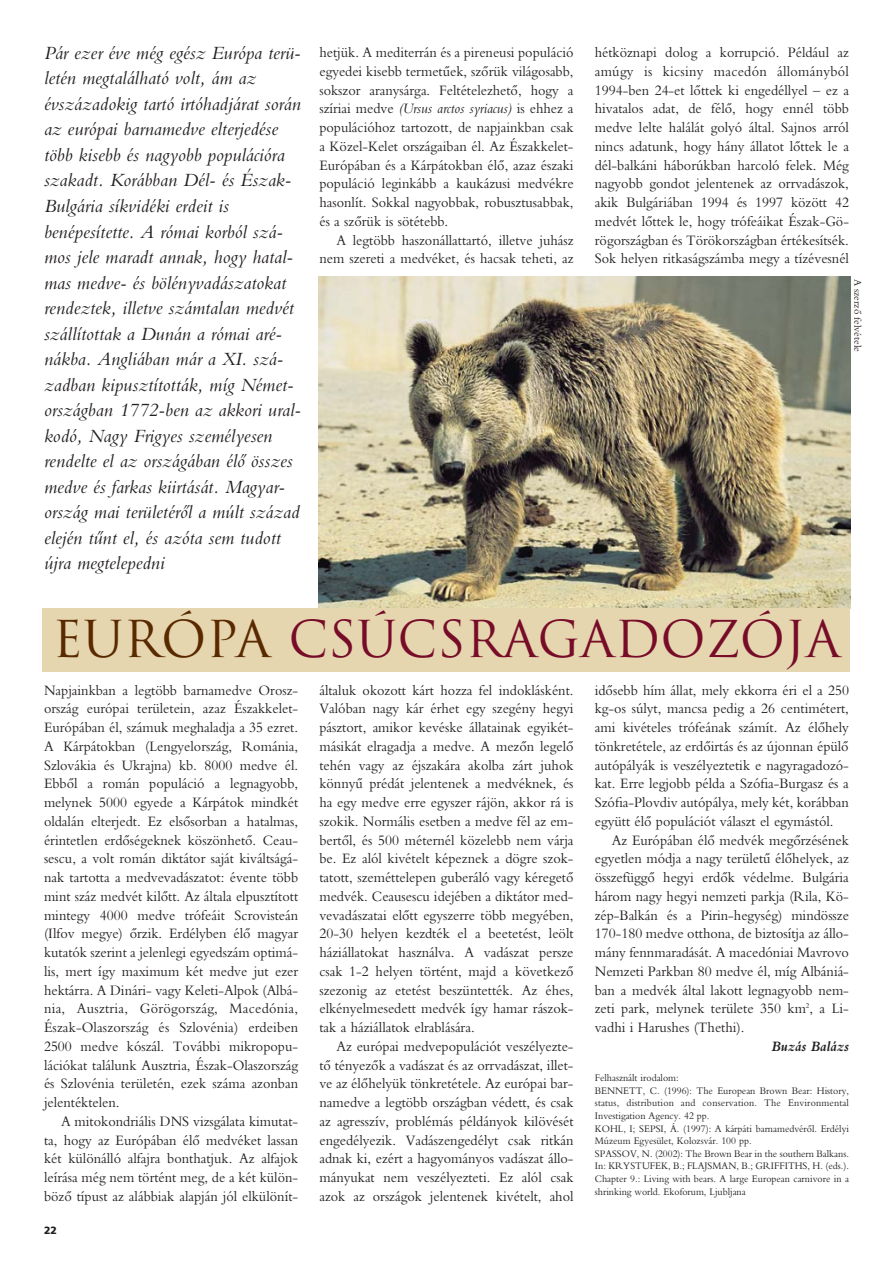
<style>
.page{position:relative;width:893px;height:1263px;background:#fff}
.page>*{position:absolute;margin:0;border:0;box-sizing:border-box;transform-origin:0 0}
.t1{font:49.5px "Trajan H Regular";color:#770c29}
.t2{font:italic 19.5px/25.5px "H Bembo";color:#231f20}
.t3{font:15px/18.8px "H Bembo Plain";color:#231f20;text-align:justify;scale:.95 1}
.t4{font:italic 15px "H Bembo";color:#231f20;scale:.95 1}
.t5{font:italic 700 15px "H Bembo";color:#231f20;scale:.95 1}
.t6{font:10.5px/12.6px "H Bembo Plain";color:#231f20;scale:.95 1}
.t7{font:10.5px "H Bembo Plain";color:#231f20}
.t8{font:900 10.5px "H Frutiger";color:#231f20}
.s1{font-family:"H Bembo Plain";font-style:normal}
.s2{color:#592900}
</style>
<div class="page">
<img style="left:319px;top:276px;width:531px;height:332px">
<div style="left:43px;top:608px;width:807px;height:64px;background:#e6d6af"></div>
<p class="t2" style="left:44px;top:42px;width:259px">Pár ezer éve még egész Európa te rü - letén megtalálható volt, ám az évszázadokig tartó irtóhadjárat során az európai barnamedve el terjedése több kisebb és nagyobb populációra szakadt. Korábban Dél- és Észak-Bulgária síkvidéki erdeit is benépesítette. A római korból szá&shy;mos jele maradt annak, hogy hatal&shy;mas medve- és bölényvadászatokat rendeztek, illetve számtalan medvét szállítottak a Dunán a római aré - nák ba. Angliában már a XI. szá - zadban kipusztították, míg Német - országban 1772-ben az akkori ural - kodó, Nagy Frigyes személyesen rendelte el az országában élô összes medve és farkas kiirtását. Magyar - ország mai területérôl a múlt század elején tûnt el, és azóta sem tudott újra megtelepedni</p>
<p class="t3" style="left:319px;top:44px;width:269px">hetjük. A mediterrán és a pireneusi populáció egyedei kisebb termetûek, szôrük világosabb, sokszor aranysárga. Feltételezhetô, hogy a</p>
<p class="t4" style="left:319px;top:103px;width:269px"><span class="s1">szí riai medve</span> (Ursus arctos syriacus) <span class="s1">is ehhez a</span></p>
<p class="t3" style="left:319px;top:119px;width:269px">populációhoz tartozott, de napjainkban csak a Közel-Kelet országaiban él. Az Északkelet-Európában és a Kárpátokban élô, azaz északi populáció leginkább a kaukázusi medvékre hasonlít. Sokkal nagyobbak, robusztusabbak, és a szôrük is sötétebb.</p>
<p class="t3" style="left:319px;top:232px;width:269px;text-align:right">A legtöbb haszonállattartó, illetve juhász nem szereti a medvéket, és hacsak teheti, az</p>
<p class="t3" style="left:595px;top:44px;width:269px">hétköznapi dolog a korrupció. Például az amúgy is kicsiny macedón állományból 1994-ben 24-et lôttek ki engedéllyel – ez a hivatalos adat, de félô, hogy ennél több medve lelte halálát golyó által. Sajnos arról nincs adatunk, hogy hány állatot lôttek le a dél-balkáni háborúkban harcoló felek. Még nagyobb gondot jelentenek az orrvadászok, akik Bulgáriában 1994 és 1997 között 42 medvét lôttek le, hogy trófeáikat Észak-Gö - rög országban és Törökországban értéke sítsék.<br>Sok helyen ritkaságszámba megy a tízévesnél</p>
<p class="t7" style="left:861px;top:279px;width:75px;rotate:90deg">A szerzô felvétele</p>
<h1 class="t1" style="left:53px;top:611px;width:789px"><span class="s2">EURÓPA</span> CSÚCSRAGADOZÓJA</h1>
<p class="t3" style="left:44px;top:682px;width:269px">Napjainkban a legtöbb barnamedve Orosz - ország európai területein, azaz Északkelet-Európában él, számuk meghaladja a 35 ezret.<br>A Kárpátokban (Lengyelország, Románia, Szlovákia és Ukrajna) kb. 8000 medve él.<br>Ebbôl a román populáció a legnagyobb, mely nek 5000 egyede a Kárpátok mindkét oldalán elterjedt. Ez elsôsorban a hatalmas, érintetlen erdôségeknek köszönhetô. Ceau - sescu, a volt román diktátor saját kiváltságá&shy;nak tartotta a medvevadászatot: évente több mint száz medvét kilôtt. Az általa el pusztított mintegy 4000 medve trófeáit Scrovisteán (Ilfov megye) ôrzik. Erdélyben élô magyar kutatók szerint a jelenlegi egyedszám optimá - lis, mert így maximum két medve jut ezer hek tárra. A Dinári- vagy Ke leti-Alpok (Al bá - nia, Ausztria, Görög ország, Macedónia, Észak-Olaszország és Szlovénia) erdeiben 2500 medve kószál. További mik ro popu - lációkat találunk Ausztria, Észak-Olaszország és Szlovénia területén, ezek száma azonban jelentéktelen.</p>
<p class="t3" style="left:44px;top:1113px;width:269px;text-indent:17px">A mitokondriális DNS vizsgálata kimutat&shy;ta, hogy az Európában élô medvéket lassan két különálló alfajra bonthatjuk. Az alfajok leírása még nem történt meg, de a két külön&shy;bözô típust az alábbiak alapján jól elkülönít -</p>
<p class="t8" style="left:44px;top:1226px;width:14px">22</p>
<p class="t3" style="left:319px;top:682px;width:269px">általuk okozott kárt hozza fel indoklásként.<br>Valóban nagy kár érhet egy szegény hegyi pásztort, amikor kevéske állatainak egyikét&shy;má sikát elragadja a medve. A mezôn legelô tehén vagy az éjszakára akolba zárt juhok könnyû prédát jelentenek a medvéknek, és ha egy medve erre egyszer rájön, akkor rá is szokik. Normális esetben a medve fél az em - bertôl, és 500 méternél közelebb nem vár ja be. Ez alól kivételt képeznek a dögre szok - tatott, szeméttelepen guberáló vagy ké re getô medvék. Ceausescu idejében a diktátor med&shy;vevadászatai elôtt egyszerre több megyében, 20-30 helyen kezdték el a beetetést, leölt házi állatokat használva. A vadászat persze csak 1-2 helyen történt, majd a következô szezonig az etetést beszüntették. Az éhes, elkényelmesedett medvék így hamar rászok&shy;tak a háziállatok elrablására.</p>
<p class="t3" style="left:319px;top:1038px;width:269px;text-indent:17px">Az európai medvepopulációt veszélyez te - tô tényezôk a vadászat és az orrvadászat, illet - ve az élôhelyük tönkretétele. Az európai bar - na medve a legtöbb országban védett, és csak az agresszív, problémás példányok kilövését engedélyezik. Vadászengedélyt csak ritkán ad nak ki, ezért a hagyományos va dá szat állo - mányukat nem veszélyezteti. Ez alól csak azok az országok jelentenek kivételt, ahol</p>
<p class="t3" style="left:595px;top:682px;width:269px">idôsebb hím állat, mely ekkorra éri el a 250 kg-os súlyt, mancsa pedig a 26 centimétert, ami kivételes trófeának számít. Az élôhely tönkre tétele, az erdôirtás és az újonnan épülô autópályák is veszélyeztetik e nagyragado zó - kat. Erre legjobb példa a Szófia-Burgasz és a Szófia-Plovdiv autópálya, mely két, korábban együtt élô populációt választ el egymástól.</p>
<p class="t3" style="left:595px;top:832px;width:269px;text-indent:17px">Az Európában élô medvék megôrzésének egyetlen módja a nagy területû élôhelyek, az összefüggô hegyi erdôk védelme. Bulgária három nagy hegyi nemzeti parkja (Rila, Kö - zép-Balkán és a Pirin-hegység) mindössze 170-180 medve otthona, de biztosítja az állo - mány fennmaradását. A macedóniai Mavrovo Nemzeti Parkban 80 medve él, míg Albániá - ban a medvék által lakott legnagyobb nem - zeti park, melynek területe 350 km<sup>2</sup>, a Li - vadhi i Harushes (Thethi).</p>
<p class="t5" style="left:772px;top:1041px;width:83px">Buzás Balázs</p>
<p class="t6" style="left:595px;top:1072px;width:269px">Felhasznált irodalom:<br>BENNETT, C. (1996): The European Brown Bear: History, status, distribution and conservation. The Environmental Investigation Agency. 42 pp.<br>KOHL, I; SEPSI, Á. (1997): A kárpáti barnamedvérôl. Erdélyi Múzeum Egyesület, Kolozsvár. 100 pp.<br>SPASSOV, N. (2002): The Brown Bear in the southern Balkans.<br>In: KRYSTUFEK, B.; FLAJSMAN, B.; GRIFFITHS, H. (eds.).<br>Chapter 9.: Living with bears. A large European carnivore in a shrinking world. Ekoforum, Ljubljana</p>
</div>
